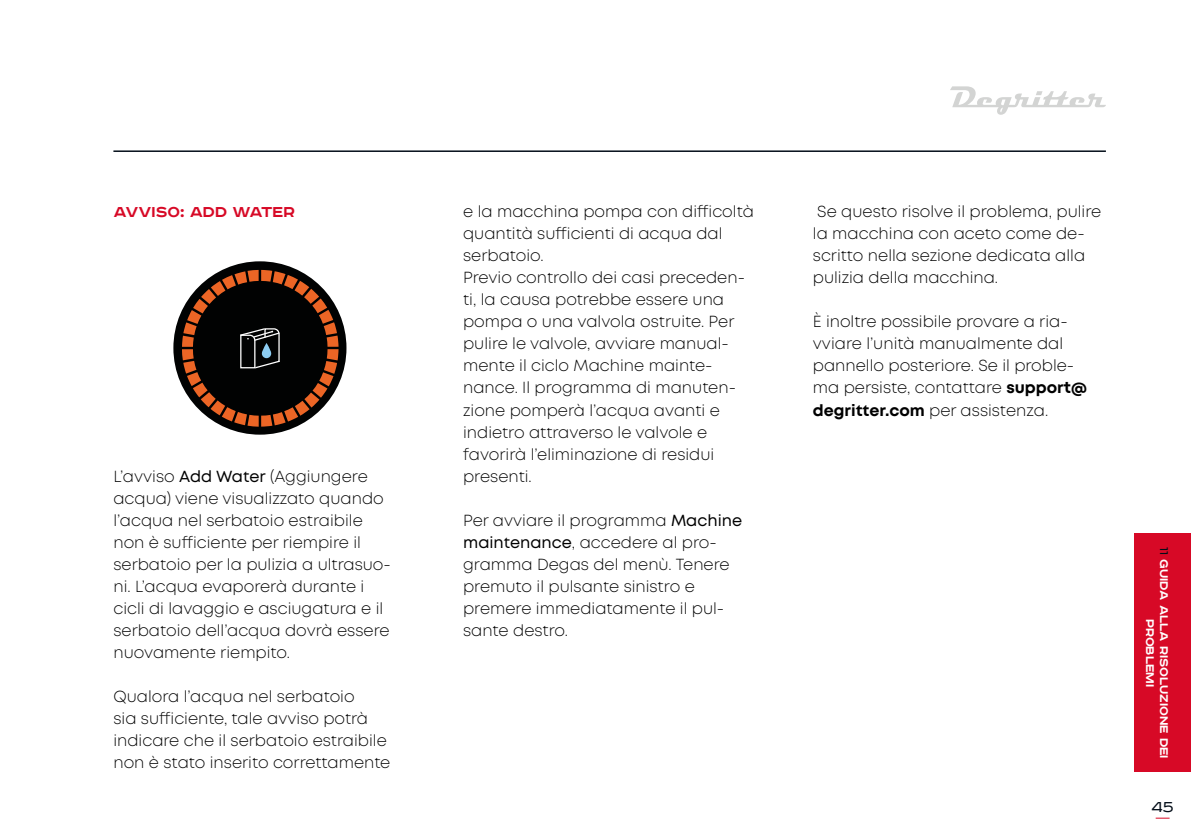
<style>
.page{position:relative;width:1191px;height:840px;background:#fff}
.page>*{position:absolute;margin:0;border:0;box-sizing:border-box;transform-origin:0 0}
.t1{font:700 18px "Road Radio";color:#d70926}
.t2{font:300 18px "Road Radio";color:#030d18}
.t3{font:300 16px/22px "Mont";color:#000}
.t4{font:700 14px/14px "Road Radio";color:#fff;text-align:center}
.s1{font-weight:400}
.s2{font-weight:700}
.s3{font-weight:300;color:#030d18}
</style>
<div class="page">
<svg style="left:1155px;top:817px;width:14px;height:1px"></svg>
<svg style="left:950px;top:86px;width:156px;height:29px"></svg>
<hr style="left:113px;top:150px;width:993px;height:2px;background:#030d18">
<div style="left:173px;top:261px;width:173px;height:173px;background:#010202;border-radius:87px"></div>
<svg style="left:182px;top:270px;width:156px;height:156px"></svg>
<svg style="left:262px;top:343px;width:9px;height:15px"></svg>
<div style="left:1134px;top:533px;width:57px;height:238px;background:#d70926"></div>
<p class="t1" style="left:113px;top:202px;width:183px">Avviso: Add Water</p>
<p class="t3" style="left:113px;top:465px;width:279px">L’avviso <span class="s1">Add Water</span> (Aggiungere acqua) viene visualizzato quando l’acqua nel serbatoio estraibile non è sufficiente per riempire il serbatoio per la pulizia a ultrasuo&shy;ni. L’acqua evaporerà durante i cicli di lavaggio e asciugatura e il serbatoio dell’acqua dovrà essere nuovamente riempito.</p>
<p class="t3" style="left:113px;top:685px;width:278px">Qualora l’acqua nel serbatoio<br>sia sufficiente, tale avviso potrà indicare che il serbatoio estraibile non è stato inserito correttamente</p>
<p class="t3" style="left:463px;top:201px;width:292px">e la macchina pompa con difficoltà quantità sufficienti di acqua dal serbatoio.<br>Previo controllo dei casi preceden&shy;ti, la causa potrebbe essere una pompa o una valvola ostruite. Per pulire le valvole, avviare manual&shy;mente il ciclo Machine mainte&shy;nance. Il programma di manuten&shy;zione pomperà l’acqua avanti e indietro attraverso le valvole e favorirà l’eliminazione di residui presenti.</p>
<p class="t3" style="left:463px;top:509px;width:280px">Per avviare il programma <span class="s1">Machine maintenance</span>, accedere al pro&shy;gramma Degas del menù. Tenere premuto il pulsante sinistro e premere immediatamente il pul&shy;sante destro.</p>
<p class="t3" style="left:813px;top:201px;width:290px">Se questo risolve il problema, pulire la macchina con aceto come de&shy;scritto nella sezione dedicata alla pulizia della macchina.</p>
<p class="t3" style="left:813px;top:311px;width:276px">È inoltre possibile provare a ria&shy;vviare l’unità manualmente dal pannello posteriore. Se il proble&shy;ma persiste, contattare <span class="s2">support@ degritter.com</span> per assistenza.</p>
<p class="t4" style="left:1171px;top:547px;width:213px;rotate:90deg"><span class="s3">11</span> Guida alla risoluzione dei problemi</p>
<p class="t2" style="left:1151px;top:796px;width:24px">45</p>
</div>
